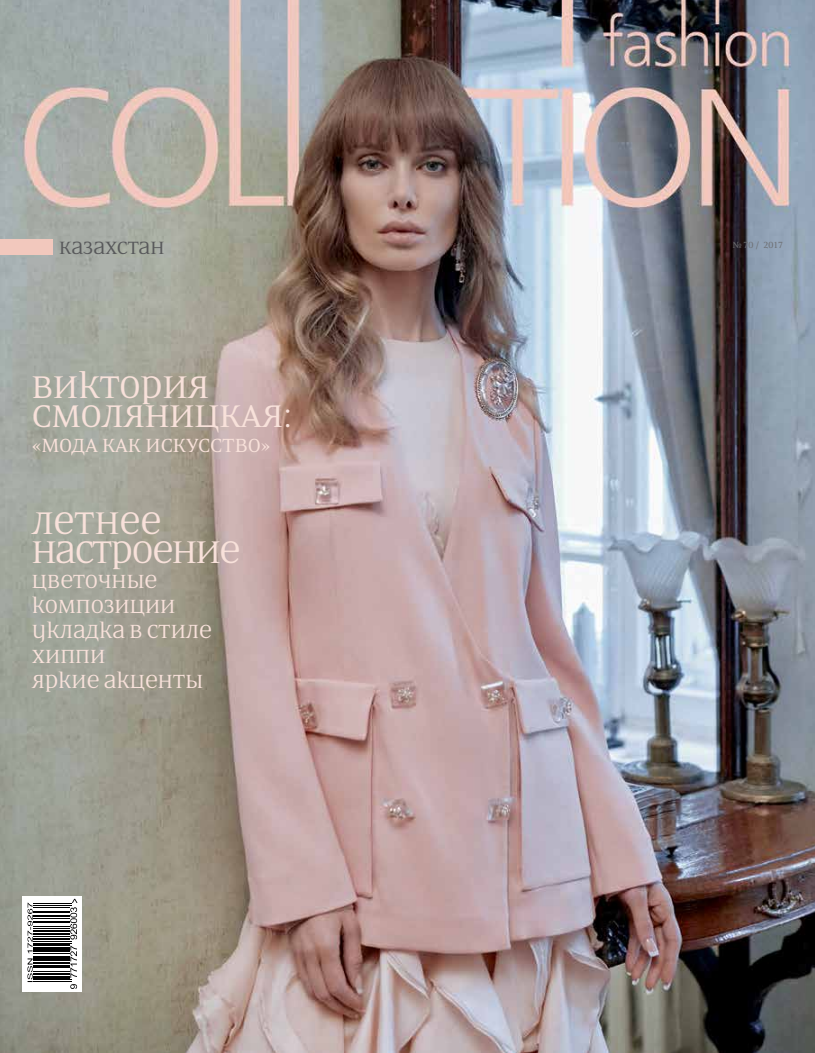
<style>
.page{position:relative;width:815px;height:1053px;background:#fff}
.page>*{position:absolute;margin:0;border:0;box-sizing:border-box;transform-origin:0 0}
.t1{font:30.75px/28.8px "Fashion Omni";letter-spacing:-.015em;color:#f8e1da}
.t2{font:30.75px/28.8px "Fashion Omni";letter-spacing:-.04em;color:#f8e1da}
.t3{font:18.75px/25px "Fashion Omni";color:#f8e1da}
.t4{font:17.5px "Fashion Omni";letter-spacing:-.015em;color:#58595b}
.t5{font:8.75px "Fashion Omni";color:#6d6e71}
.s1{font-family:"Meta Pro"}
</style>
<div class="page">
<img style="left:0;top:0;width:815px;height:1052px">
<svg style="left:23px;top:896px;width:59px;height:95px"></svg>
<hr style="left:33px;top:980px;width:38px;height:1px;background:#000">
<hr style="left:33px;top:979px;width:38px;height:1px;background:#000">
<hr style="left:33px;top:977px;width:36px;height:1px;background:#000">
<hr style="left:33px;top:976px;width:36px;height:1px;background:#000">
<hr style="left:33px;top:975px;width:36px;height:1px;background:#000">
<hr style="left:33px;top:974px;width:36px;height:1px;background:#000">
<hr style="left:33px;top:973px;width:36px;height:1px;background:#000">
<hr style="left:33px;top:970px;width:36px;height:1px;background:#000">
<hr style="left:33px;top:967px;width:36px;height:1px;background:#000">
<hr style="left:33px;top:965px;width:36px;height:1px;background:#000">
<hr style="left:33px;top:962px;width:36px;height:1px;background:#000">
<hr style="left:33px;top:961px;width:36px;height:1px;background:#000">
<hr style="left:33px;top:960px;width:36px;height:1px;background:#000">
<hr style="left:33px;top:959px;width:36px;height:1px;background:#000">
<hr style="left:33px;top:958px;width:36px;height:1px;background:#000">
<hr style="left:33px;top:956px;width:36px;height:1px;background:#000">
<hr style="left:33px;top:955px;width:36px;height:1px;background:#000">
<hr style="left:33px;top:953px;width:36px;height:1px;background:#000">
<hr style="left:33px;top:952px;width:36px;height:1px;background:#000">
<hr style="left:33px;top:951px;width:36px;height:1px;background:#000">
<hr style="left:33px;top:950px;width:36px;height:1px;background:#000">
<hr style="left:33px;top:948px;width:36px;height:1px;background:#000">
<hr style="left:33px;top:947px;width:36px;height:1px;background:#000">
<hr style="left:33px;top:946px;width:36px;height:1px;background:#000">
<hr style="left:33px;top:945px;width:36px;height:1px;background:#000">
<hr style="left:33px;top:944px;width:36px;height:1px;background:#000">
<hr style="left:33px;top:942px;width:38px;height:1px;background:#000">
<hr style="left:33px;top:940px;width:38px;height:1px;background:#000">
<hr style="left:33px;top:939px;width:36px;height:1px;background:#000">
<hr style="left:33px;top:938px;width:36px;height:1px;background:#000">
<hr style="left:33px;top:937px;width:36px;height:1px;background:#000">
<hr style="left:33px;top:936px;width:36px;height:1px;background:#000">
<hr style="left:33px;top:933px;width:36px;height:1px;background:#000">
<hr style="left:33px;top:932px;width:36px;height:1px;background:#000">
<hr style="left:33px;top:931px;width:36px;height:1px;background:#000">
<hr style="left:33px;top:930px;width:36px;height:1px;background:#000">
<hr style="left:33px;top:928px;width:36px;height:1px;background:#000">
<hr style="left:33px;top:926px;width:36px;height:1px;background:#000">
<hr style="left:33px;top:922px;width:36px;height:1px;background:#000">
<hr style="left:33px;top:921px;width:36px;height:1px;background:#000">
<hr style="left:33px;top:920px;width:36px;height:1px;background:#000">
<hr style="left:33px;top:918px;width:36px;height:1px;background:#000">
<hr style="left:33px;top:916px;width:36px;height:1px;background:#000">
<hr style="left:33px;top:915px;width:36px;height:1px;background:#000">
<hr style="left:33px;top:914px;width:36px;height:1px;background:#000">
<hr style="left:33px;top:912px;width:36px;height:1px;background:#000">
<hr style="left:33px;top:910px;width:36px;height:1px;background:#000">
<hr style="left:33px;top:906px;width:36px;height:1px;background:#000">
<hr style="left:33px;top:905px;width:38px;height:1px;background:#000">
<hr style="left:33px;top:903px;width:38px;height:1px;background:#000">
<svg style="left:70px;top:984px;width:7px;height:4px"></svg>
<svg style="left:70px;top:945px;width:7px;height:32px"></svg>
<svg style="left:27px;top:902px;width:6px;height:79px"></svg>
<svg style="left:70px;top:898px;width:7px;height:41px"></svg>
<div style="left:0;top:239px;width:52px;height:15px;background:#f2c8bd"></div>
<p class="t4" style="left:59px;top:238px;width:107px">Казахстан</p>
<p class="t4" style="left:59px;top:238px;width:60px">город</p>
<h1 class="t1" style="left:32px;top:373px;width:262px">Виктория<br>СМОЛЯНИЦКАЯ:</h1>
<p class="t3" style="left:32px;top:433px;width:240px">«МОДА КАК ИСКУССТВО»</p>
<h1 class="t2" style="left:32px;top:510px;width:210px">летнее настроение</h1>
<p class="t3" style="left:32px;top:569px;width:182px">цветочные композиции укладка в стиле хиппи<br>яркие акценты</p>
<p class="t5" style="left:732px;top:240px;width:52px">№ 70 <span class="s1">/</span> 2017</p>
</div>
